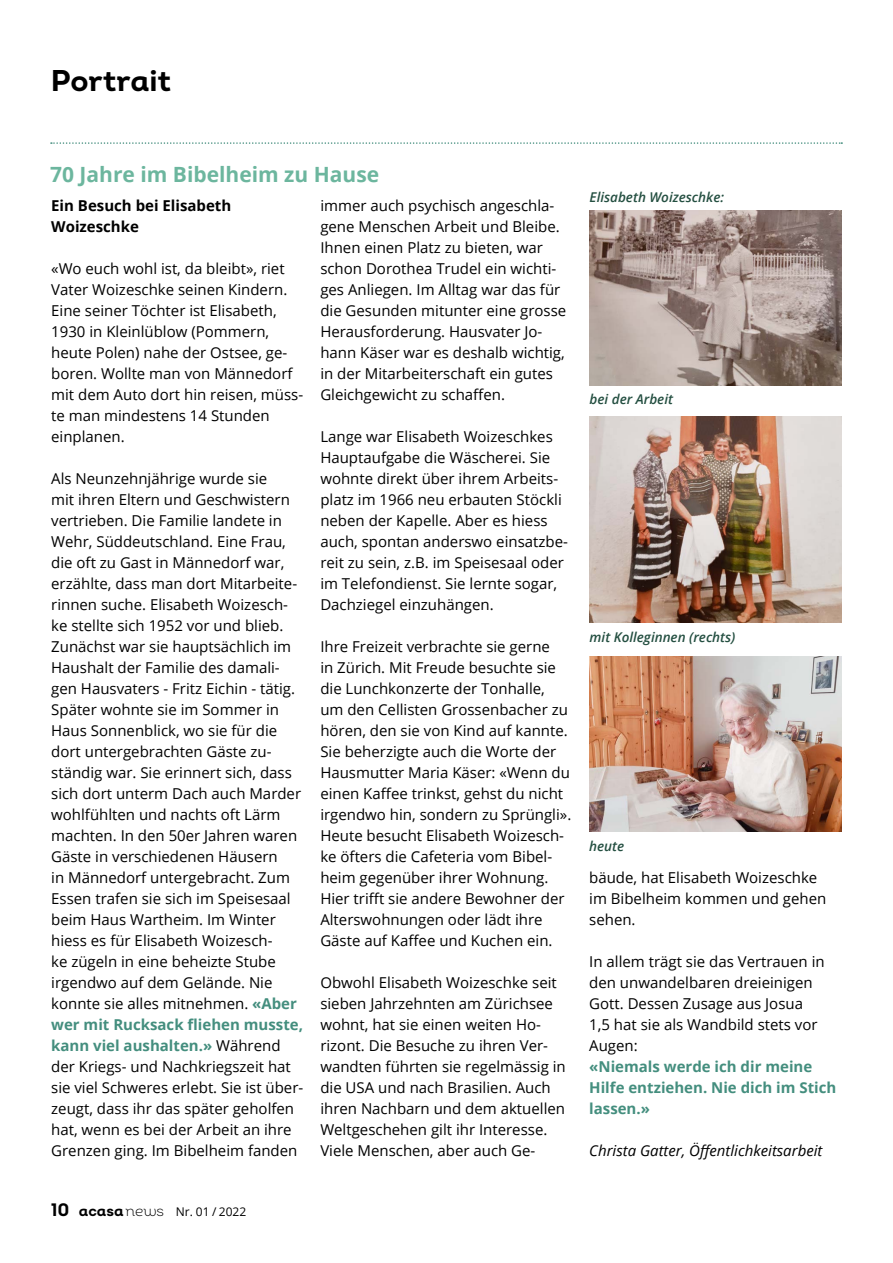
<style>
.page{position:relative;width:893px;height:1263px;background:#fff}
.page>*{position:absolute;margin:0;border:0;box-sizing:border-box;transform-origin:0 0}
.t1{font:30px "Intro Bold Alt";color:#000}
.t2{font:700 21px "Open Sans";color:#6cb69e}
.t3{font:15px/21px "Open Sans";color:#000}
.t4{font:700 15px/21px "Open Sans";color:#448e7e}
.t5{font:italic 15px "Open Sans";color:#000}
.t6{font:700 15px/21px "Open Sans";color:#000}
.t7{font:italic 600 13.5px "Open Sans";color:#244f41}
.t8{font:12px "Open Sans";color:#000}
.s1{font-weight:700;color:#448e7e}
.s2{font-family:"Intro Bold Alt";font-size:18px}
.s3{font-family:"Intro Bold Alt";font-size:15px}
.s4{font-family:"Intro Light Alt";font-size:15px}
</style>
<div class="page">
<svg style="left:51px;top:142px;width:791px;height:2px"></svg>
<img style="left:590px;top:210px;width:252px;height:175px">
<img style="left:590px;top:416px;width:252px;height:207px">
<img style="left:589px;top:657px;width:253px;height:174px">
<h1 class="t1" style="left:51px;top:61px;width:122px">Portrait</h1>
<h2 class="t2" style="left:50px;top:159px;width:330px">70 Jahre im Bibelheim zu Hause</h2>
<p class="t6" style="left:51px;top:194px;width:182px">Ein Besuch bei Elisabeth<br>Woizeschke</p>
<p class="t3" style="left:51px;top:257px;width:253px">«Wo euch wohl ist, da bleibt», riet<br>Vater Woizeschke seinen Kindern.<br>Eine seiner Töchter ist Elisabeth,<br>1930 in Kleinlüblow (Pommern, heute Polen) nahe der Ostsee, ge&shy;boren. Wollte man von Männedorf mit dem Auto dort hin reisen, müss&shy;te man mindestens 14 Stunden einplanen.</p>
<p class="t3" style="left:51px;top:467px;width:254px">Als Neunzehnjährige wurde sie<br>mit ihren Eltern und Geschwistern vertrieben. Die Familie landete in Wehr, Süddeutschland. Eine Frau, die oft zu Gast in Männedorf war, erzählte, dass man dort Mitarbeite&shy;rinnen suche. Elisabeth Woizesch&shy;ke stellte sich 1952 vor und blieb.<br>Zunächst war sie hauptsächlich im Haushalt der Familie des damali&shy;gen Hausvaters - Fritz Eichin - tätig.<br>Später wohnte sie im Sommer in Haus Sonnenblick, wo sie für die dort untergebrachten Gäste zu&shy;ständig war. Sie erinnert sich, dass sich dort unterm Dach auch Marder wohlfühlten und nachts oft Lärm machten. In den 50er Jahren waren Gäste in verschiedenen Häusern<br>in Männedorf untergebracht. Zum Essen trafen sie sich im Speisesaal beim Haus Wartheim. Im Winter hiess es für Elisabeth Woizesch-<br>ke zügeln in eine beheizte Stube irgendwo auf dem Gelände. Nie konnte sie alles mitnehmen. <span class="s1">«Aber wer mit Rucksack fliehen musste, kann viel aushalten.»</span> Während der Kriegs- und Nachkriegszeit hat sie viel Schweres erlebt. Sie ist über&shy;zeugt, dass ihr das später geholfen hat, wenn es bei der Arbeit an ihre Grenzen ging. Im Bibelheim fanden</p>
<p class="t8" style="left:51px;top:1203px;width:197px"><span class="s2">10</span> <span class="s3">acasa</span><span class="s4">news</span> Nr. 01 / 2022</p>
<p class="t3" style="left:320px;top:194px;width:247px">immer auch psychisch angeschla&shy;gene Menschen Arbeit und Bleibe.<br>Ihnen einen Platz zu bieten, war schon Dorothea Trudel ein wichti&shy;ges Anliegen. Im Alltag war das für die Gesunden mitunter eine grosse Herausforderung. Hausvater Jo&shy;hann Käser war es deshalb wichtig, in der Mitarbeiterschaft ein gutes Gleichgewicht zu schaffen.</p>
<p class="t3" style="left:320px;top:425px;width:249px">Lange war Elisabeth Woizeschkes Hauptaufgabe die Wäscherei. Sie wohnte direkt über ihrem Arbeits&shy;platz im 1966 neu erbauten Stöckli neben der Kapelle. Aber es hiess auch, spontan anderswo einsatzbe&shy;reit zu sein, z.B. im Speisesaal oder im Telefondienst. Sie lernte sogar, Dachziegel einzuhängen.</p>
<p class="t3" style="left:320px;top:635px;width:252px">Ihre Freizeit verbrachte sie gerne<br>in Zürich. Mit Freude besuchte sie die Lunchkonzerte der Tonhalle, um den Cellisten Grossenbacher zu hören, den sie von Kind auf kannte.<br>Sie beherzigte auch die Worte der Hausmutter Maria Käser: «Wenn du einen Kaffee trinkst, gehst du nicht irgendwo hin, sondern zu Sprüngli».<br>Heute besucht Elisabeth Woizesch&shy;ke öfters die Cafeteria vom Bibel&shy;heim gegenüber ihrer Wohnung.<br>Hier trifft sie andere Bewohner der Alterswohnungen oder lädt ihre Gäste auf Kaffee und Kuchen ein.</p>
<p class="t3" style="left:320px;top:971px;width:247px">Obwohl Elisabeth Woizeschke seit sieben Jahrzehnten am Zürichsee wohnt, hat sie einen weiten Ho&shy;rizont. Die Besuche zu ihren Ver&shy;wandten führten sie regelmässig in die USA und nach Brasilien. Auch ihren Nachbarn und dem aktuellen<br>Weltgeschehen gilt ihr Interesse.<br>Viele Menschen, aber auch Ge-</p>
<p class="t7" style="left:590px;top:187px;width:136px">Elisabeth Woizeschke:</p>
<p class="t7" style="left:590px;top:390px;width:85px">bei der Arbeit</p>
<p class="t7" style="left:590px;top:628px;width:147px">mit Kolleginnen (rechts)</p>
<p class="t7" style="left:589px;top:836px;width:37px">heute</p>
<p class="t3" style="left:589px;top:866px;width:239px">bäude, hat Elisabeth Woizeschke im Bibelheim kommen und gehen sehen.</p>
<p class="t3" style="left:589px;top:950px;width:237px">In allem trägt sie das Vertrauen in den unwandelbaren dreieinigen<br>Gott. Dessen Zusage aus Josua<br>1,5 hat sie als Wandbild stets vor<br>Augen:</p>
<p class="t4" style="left:589px;top:1055px;width:249px">«Niemals werde ich dir meine<br>Hilfe entziehen. Nie dich im Stich lassen.»</p>
<p class="t5" style="left:589px;top:1140px;width:235px">Christa Gatter, Öffentlichkeitsarbeit</p>
</div>
